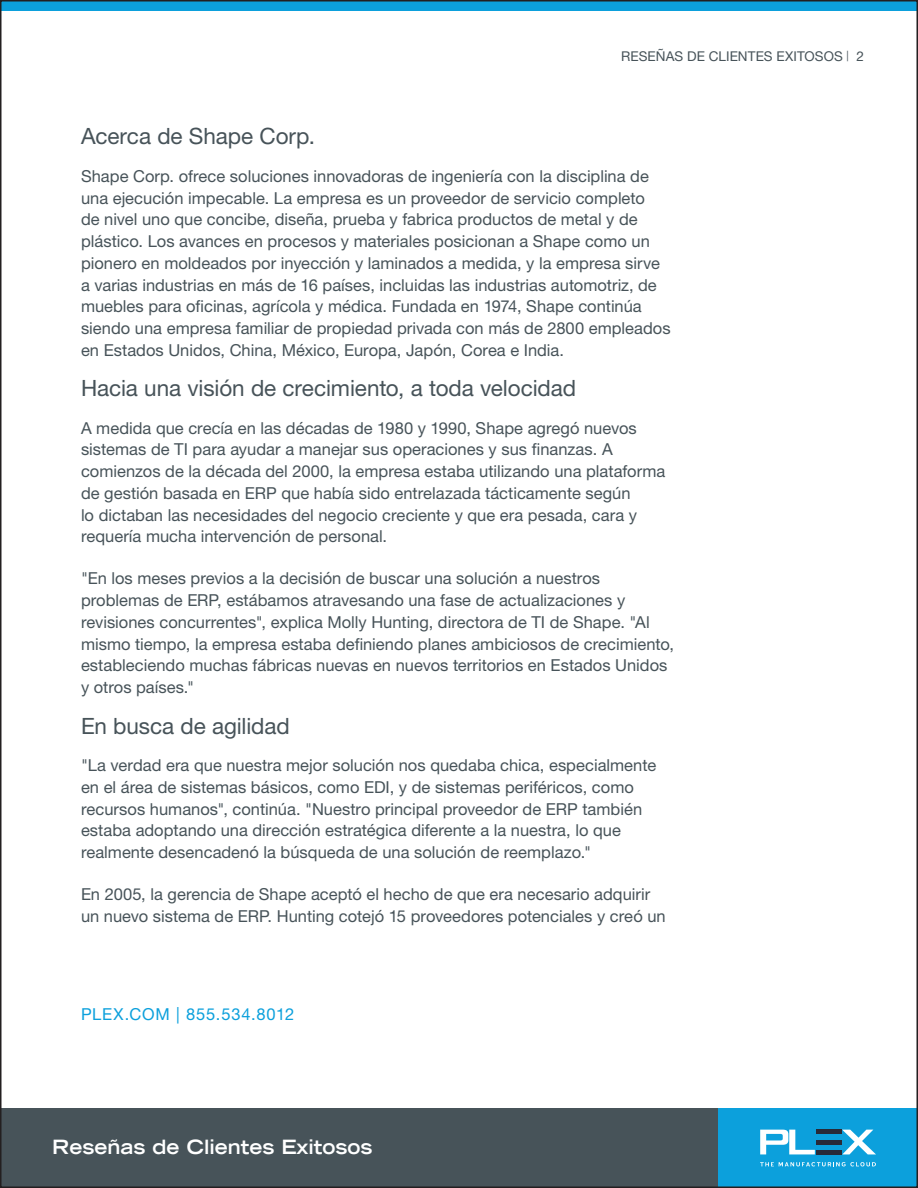
<style>
.page{position:relative;width:918px;height:1188px;background:#fff}
.page>*{position:absolute;margin:0;border:0;box-sizing:border-box;transform-origin:0 0}
.subhead{font:22.5px "Helvetica Neue LT Pro";letter-spacing:-.005em;color:#475359}
.t1{font:700 expanded 19.5px "Trade Gothic LT";color:#fff}
.copy{font:16.5px/21.8px "Helvetica Neue LT Pro";color:#475359}
.t2{font:16.5px "Helvetica Neue LT Pro";letter-spacing:.05em;color:#0ca0dc}
.asset{font:13.5px "Helvetica Neue LT Pro";letter-spacing:.005em;color:#475359}
.s1{font-size:10.5px}
</style>
<div class="page">
<div style="left:0;top:1108px;width:735px;height:80px;background:#475359"></div>
<div style="left:718px;top:1108px;width:200px;height:80px;background:#0ca0dc"></div>
<svg style="left:760px;top:1130px;width:55px;height:24px"></svg>
<svg style="left:842px;top:1130px;width:34px;height:24px"></svg>
<hr style="left:816px;top:1150px;width:25px;height:4px;background:#282a38">
<hr style="left:816px;top:1130px;width:25px;height:4px;background:#282a38">
<div style="left:816px;top:1140px;width:25px;height:5px;background:#282a38"></div>
<svg style="left:760px;top:1162px;width:116px;height:4px"></svg>
<div style="left:0;top:0;width:918px;height:11px;background:#0ca0dc"></div>
<p class="asset" style="left:621px;top:48px;width:244px">RESEÑAS DE CLIENTES EXITOSOS <span class="s1">|</span> 2</p>
<p class="subhead" style="left:81px;top:122px;width:236px">Acerca de Shape Corp.</p>
<p class="copy" style="left:81px;top:165px;width:591px">Shape Corp. ofrece soluciones innovadoras de ingeniería con la disciplina de una ejecución impecable. La empresa es un proveedor de servicio completo<br>de nivel uno que concibe, diseña, prueba y fabrica productos de metal y de plástico. Los avances en procesos y materiales posicionan a Shape como un pionero en moldeados por inyección y laminados a medida, y la empresa sirve a varias industrias en más de 16 países, incluidas las industrias automotriz, de muebles para oficinas, agrícola y médica. Fundada en 1974, Shape continúa siendo una empresa familiar de propiedad privada con más de 2800 empleados en Estados Unidos, China, México, Europa, Japón, Corea e India.</p>
<p class="subhead" style="left:81px;top:374px;width:497px">Hacia una visión de crecimiento, a toda velocidad</p>
<p class="copy" style="left:81px;top:417px;width:586px">A medida que crecía en las décadas de 1980 y 1990, Shape agregó nuevos sistemas de TI para ayudar a manejar sus operaciones y sus finanzas. A comienzos de la década del 2000, la empresa estaba utilizando una plataforma de gestión basada en ERP que había sido entrelazada tácticamente según<br>lo dictaban las necesidades del negocio creciente y que era pesada, cara y requería mucha intervención de personal.</p>
<p class="copy" style="left:81px;top:567px;width:595px">"En los meses previos a la decisión de buscar una solución a nuestros problemas de ERP, estábamos atravesando una fase de actualizaciones y revisiones concurrentes", explica Molly Hunting, directora de TI de Shape. "Al mismo tiempo, la empresa estaba definiendo planes ambiciosos de crecimiento, estableciendo muchas fábricas nuevas en nuevos territorios en Estados Unidos y otros países."</p>
<p class="subhead" style="left:81px;top:712px;width:210px">En busca de agilidad</p>
<p class="copy" style="left:81px;top:754px;width:577px">"La verdad era que nuestra mejor solución nos quedaba chica, especialmente en el área de sistemas básicos, como EDI, y de sistemas periféricos, como recursos humanos", continúa. "Nuestro principal proveedor de ERP también estaba adoptando una dirección estratégica diferente a la nuestra, lo que realmente desencadenó la búsqueda de una solución de reemplazo."</p>
<p class="copy" style="left:81px;top:883px;width:586px">En 2005, la gerencia de Shape aceptó el hecho de que era necesario adquirir un nuevo sistema de ERP. Hunting cotejó 15 proveedores potenciales y creó un</p>
<p class="t2" style="left:81px;top:1004px;width:215px">PLEX.COM | 855.534.8012</p>
<p class="t1" style="left:52px;top:1134px;width:322px">Reseñas de Clientes Exitosos</p>
</div>
